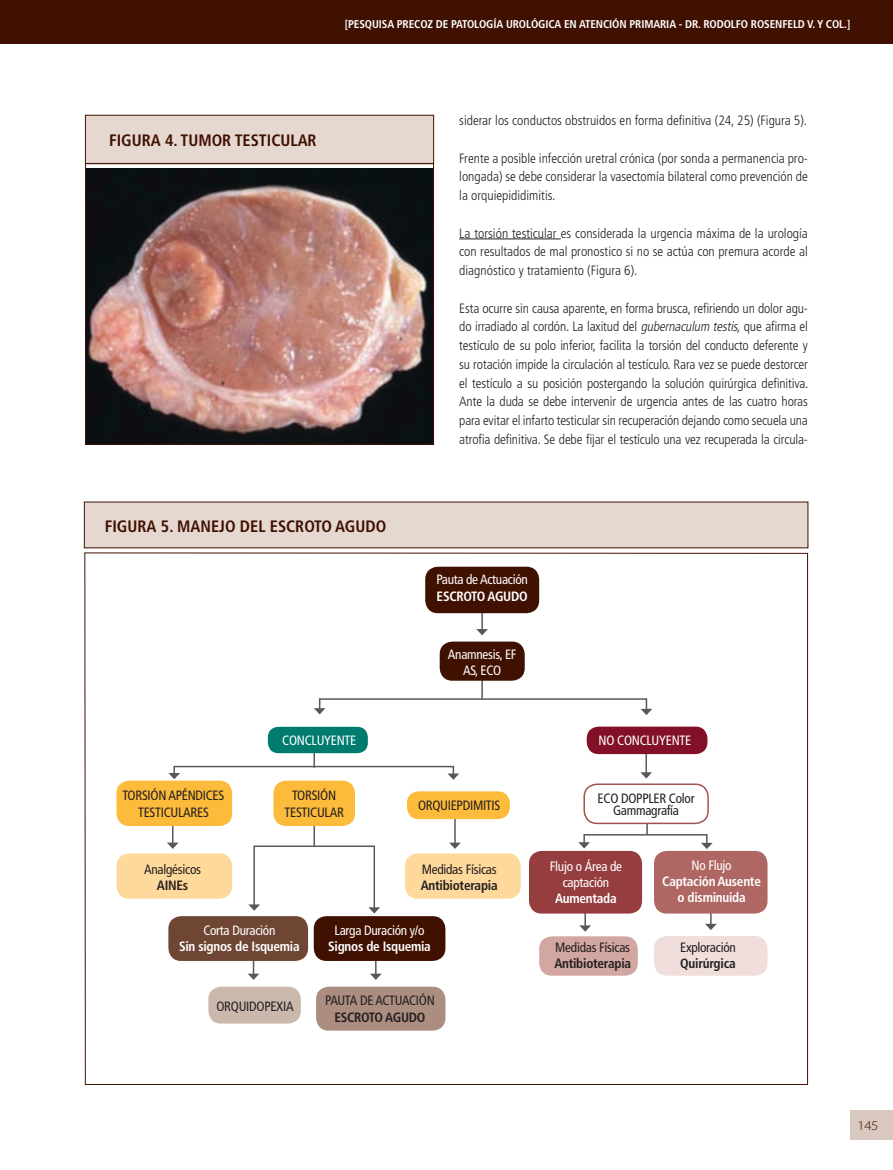
<style>
.page{position:relative;width:893px;height:1170px;background:#fff}
.page>*{position:absolute;margin:0;border:0;box-sizing:border-box;transform-origin:0 0}
.t1{font:700 condensed 16.5px "Frutiger";color:#401000}
.t2{font:300 condensed 13.5px/18.8px "Frutiger";color:#231f20;text-align:justify}
.t3{font:condensed 13.5px/16.2px "Frutiger";letter-spacing:-.02em;color:#231f20;text-align:center}
.t4{font:condensed 13.5px/16.2px "Frutiger";letter-spacing:-.02em;color:#fff;text-align:center}
.t5{font:700 condensed 13.5px/16.2px "Frutiger";letter-spacing:-.02em;color:#fff;text-align:center}
.t6{font:700 condensed 13.5px "Frutiger";letter-spacing:-.02em;color:#231f20}
.t7{font:300 13.5px "Myriad Pro";color:#401000;scale:1.1 1}
.t8{font:700 condensed 11.25px "Frutiger";letter-spacing:-.01em;color:#fff}
.s1{font-style:italic}
</style>
<div class="page">
<div style="left:850px;top:1110px;width:43px;height:30px;background:#d8c8bf"></div>
<div style="left:0;top:0;width:893px;height:44px;background:#401000"></div>
<img style="left:87px;top:169px;width:345px;height:273px">
<div style="left:85px;top:163px;width:349px;height:281px;border:1px solid #401000"></div>
<div style="left:85px;top:115px;width:349px;height:49px;background:#e5d8d1;border:1px solid #401000"></div>
<hr style="left:459px;top:238px;width:102px;height:1px;background:#231f20">
<div style="left:84px;top:501px;width:724px;height:47px;background:#e5d8d1"></div>
<svg style="left:84px;top:552px;width:724px;height:533px"></svg>
<div style="left:208px;top:986px;width:93px;height:37px;background:#cbb8ad;border-radius:13px"></div>
<div style="left:168px;top:916px;width:140px;height:44px;background:#6f4633;border-radius:13px"></div>
<div style="left:314px;top:916px;width:131px;height:44px;background:#401000;border-radius:13px"></div>
<div style="left:316px;top:986px;width:129px;height:44px;background:#ab8e7f;border-radius:13px"></div>
<div style="left:268px;top:726px;width:100px;height:27px;background:#007c6e;border-radius:11px"></div>
<div style="left:425px;top:566px;width:114px;height:47px;background:#401000;border-radius:13px"></div>
<div style="left:583px;top:783px;width:126px;height:41px;border:2px solid #a25151;border-radius:13px"></div>
<div style="left:440px;top:641px;width:85px;height:39px;background:#401000;border-radius:13px"></div>
<div style="left:587px;top:726px;width:120px;height:28px;background:#821026;border-radius:12px"></div>
<div style="left:117px;top:780px;width:115px;height:46px;background:#fdbb3b;border-radius:13px"></div>
<div style="left:117px;top:853px;width:115px;height:45px;background:#fed99b;border-radius:13px"></div>
<div style="left:405px;top:853px;width:116px;height:45px;background:#fed99b;border-radius:13px"></div>
<div style="left:539px;top:936px;width:99px;height:39px;background:#d3a7a1;border-radius:13px"></div>
<div style="left:654px;top:935px;width:113px;height:40px;background:#efdedb;border-radius:13px"></div>
<div style="left:273px;top:780px;width:82px;height:46px;background:#fdbb3b;border-radius:13px"></div>
<div style="left:407px;top:791px;width:103px;height:28px;background:#fdbb3b;border-radius:12px"></div>
<svg style="left:314px;top:697px;width:338px;height:18px"></svg>
<svg style="left:168px;top:749px;width:291px;height:30px"></svg>
<svg style="left:578px;top:823px;width:135px;height:26px"></svg>
<svg style="left:248px;top:844px;width:132px;height:69px"></svg>
<hr style="left:584px;top:901px;width:2px;height:25px;background:#57585a">
<svg style="left:579px;top:925px;width:12px;height:6px"></svg>
<hr style="left:710px;top:901px;width:2px;height:23px;background:#57585a">
<svg style="left:705px;top:923px;width:12px;height:7px"></svg>
<div style="left:529px;top:850px;width:113px;height:63px;background:#963d40;border-radius:13px"></div>
<div style="left:654px;top:850px;width:113px;height:63px;background:#af6763;border-radius:13px"></div>
<p class="t8" style="left:345px;top:17px;width:426px">[PESQUISA PRECOZ DE PATOLOGÍA UROLÓG ICA EN ATENCIÓN PRIMARIA - Dr. Rodolfo Rosenfel</p>
<p class="t8" style="left:798px;top:17px;width:54px">d V. y col.]</p>
<p class="t1" style="left:109px;top:130px;width:33px">figura</p>
<p class="t1" style="left:165px;top:130px;width:126px">4. tumor testicular</p>
<p class="t2" style="left:459px;top:111px;width:349px">siderar los conductos obstruidos en forma definitiva (24, 25) (Figura 5).</p>
<p class="t2" style="left:459px;top:149px;width:350px">Frente a posible infección uretral crónica (por sonda a permanencia pro&shy;longada) se debe considerar la vasectomía bilateral como prevención de la orquiepididimitis.</p>
<p class="t2" style="left:459px;top:224px;width:350px">La torsión testicular es considerada la urgencia máxima de la urología con resultados de mal pronostico si no se actúa con premura acorde al diagnóstico y tratamiento (Figura 6).</p>
<p class="t2" style="left:459px;top:299px;width:351px">Esta ocurre sin causa aparente, en forma brusca, refiriendo un dolor agu&shy;do irradiado al cordón. La laxitud del <span class="s1">gubernaculum testis,</span>que afirma el testículo de su polo inferior, facilita la torsión del conducto deferente y su rotación impide la circulación al testículo. Rara vez se puede destorcer el testículo a su posición postergando la solución quirúrgica definitiva.<br>Ante la duda se debe intervenir de urgencia antes de las cuatro horas para evitar el infarto testicular sin recuperación dejando como secuela una atrofia definitiva. Se debe fijar el testículo una vez recuperada la circula-</p>
<p class="t1" style="left:105px;top:516px;width:33px">figura</p>
<p class="t1" style="left:161px;top:516px;width:28px">5. mane</p>
<p class="t1" style="left:219px;top:516px;width:168px">jo del escroto agudo</p>
<p class="t4" style="left:282px;top:732px;width:76px">CONCLUYENTE</p>
<p class="t4" style="left:436px;top:571px;width:93px">Pauta de Actuación</p>
<p class="t5" style="left:437px;top:587px;width:35px">ESCROTO</p>
<p class="t5" style="left:487px;top:587px;width:33px">AGUDO</p>
<p class="t4" style="left:448px;top:646px;width:70px">Anamnesis, EF<br>AS, ECO</p>
<p class="t4" style="left:599px;top:732px;width:94px">NO CONCLUYENTE</p>
<p class="t3" style="left:123px;top:787px;width:103px">TORSIÓN APÉNDICES<br>TESTICULARES</p>
<p class="t3" style="left:144px;top:860px;width:58px">Analgésicos</p>
<p class="t6" style="left:157px;top:876px;width:33px">AINEs</p>
<p class="t3" style="left:285px;top:787px;width:61px">TORSIÓN<br>TESTICULAR</p>
<p class="t3" style="left:418px;top:797px;width:84px">ORQUIEPDIMITIS</p>
<p class="t3" style="left:598px;top:792px;width:98px;line-height:12px">ECO DOPPLER Color<br>Gammagrafía</p>
<p class="t3" style="left:422px;top:861px;width:76px">Medidas Físicas</p>
<p class="t6" style="left:421px;top:877px;width:78px">Antibioterapia</p>
<p class="t4" style="left:550px;top:857px;width:74px">Flujo o Área de captación</p>
<p class="t5" style="left:555px;top:890px;width:63px">Aumentada</p>
<p class="t4" style="left:692px;top:856px;width:42px">No Flujo</p>
<p class="t5" style="left:662px;top:873px;width:100px">Captación Ausente o disminuida</p>
<p class="t4" style="left:203px;top:922px;width:74px">Corta Duración</p>
<p class="t5" style="left:179px;top:938px;width:122px">Sin signos de Isquemia</p>
<p class="t3" style="left:216px;top:997px;width:79px">ORQUIDOPEXIA</p>
<p class="t4" style="left:335px;top:922px;width:91px">Larga Duración y/o</p>
<p class="t5" style="left:328px;top:938px;width:104px">Signos de Isquemia</p>
<p class="t3" style="left:325px;top:992px;width:111px">PAUTA DE ACTUACIÓN</p>
<p class="t6" style="left:334px;top:1008px;width:35px">ESCROTO</p>
<p class="t6" style="left:385px;top:1008px;width:33px">AGUDO</p>
<p class="t3" style="left:555px;top:939px;width:76px">Medidas Físicas</p>
<p class="t6" style="left:554px;top:955px;width:78px">Antibioterapia</p>
<p class="t3" style="left:680px;top:939px;width:57px">Exploración</p>
<p class="t6" style="left:680px;top:955px;width:57px">Quirúrgica</p>
<p class="t7" style="left:857px;top:1117px;width:21px">145</p>
</div>
